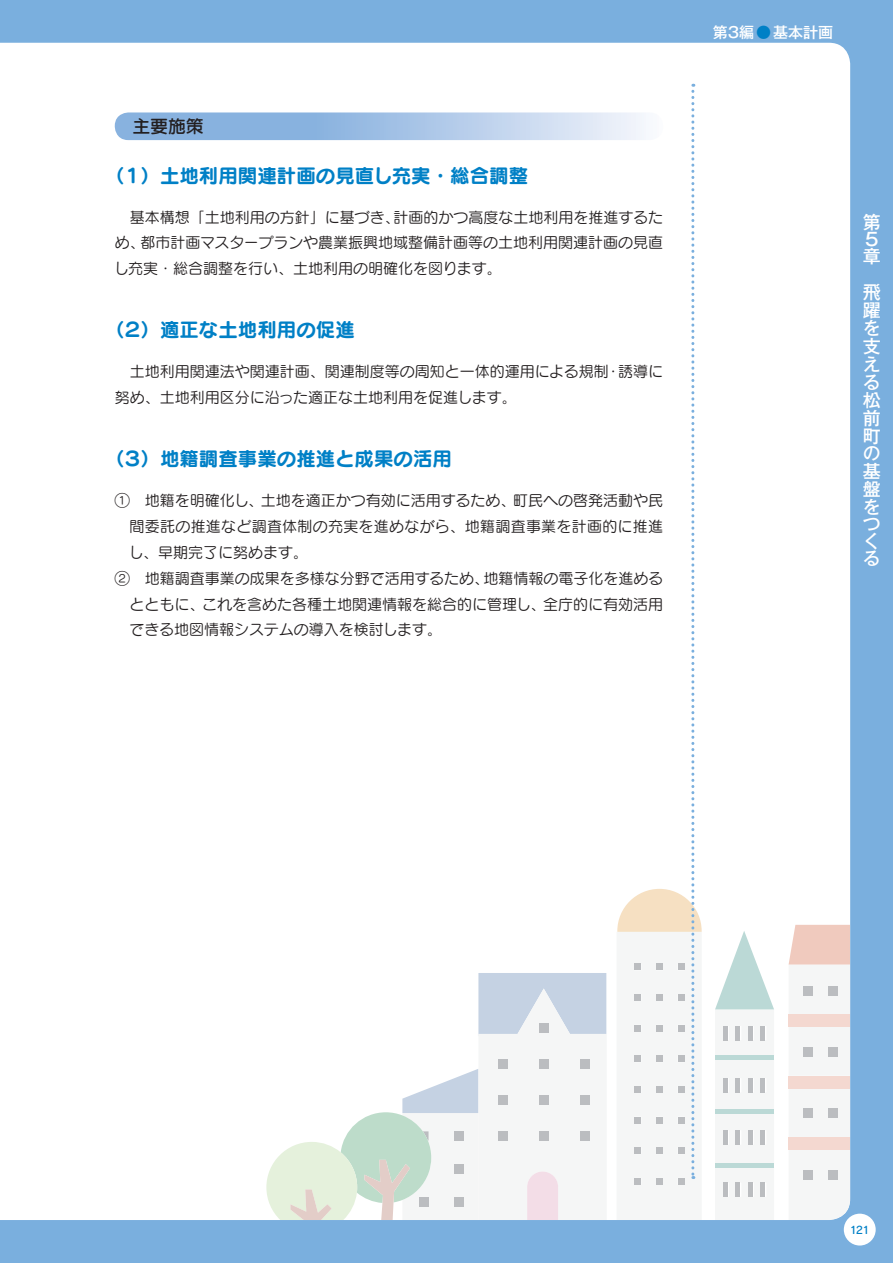
<style>
.page{position:relative;width:893px;height:1263px;background:#7aafde}
.page>*{position:absolute;margin:0;border:0;box-sizing:border-box;transform-origin:0 0}
.t1{font:19.5px "Seurat Pro B 90 msp RKSJ H";color:#0080c6}
.t2{font:18px/17.7px "Gothic MB101 Pr 5 Medium 90 msp RKSJ V";color:#fff}
.t3{font:18px "Seurat Pro DB 90 msp RKSJ H";color:#231f20}
.t4{font:15px/25.8px "Seurat Pro M 90 msp RKSJ H";color:#231f20;text-align:justify}
.t5{font:15px "Seurat Pro M 90 msp RKSJ H";letter-spacing:.02em;color:#231f20}
.t6{font:15px "Gothic MB101 Pr 5 Medium 90 msp RKSJ H";color:#fff}
.t7{font:10.5px "Rodin Pro DB 90 msp RKSJ H";color:#0080c6}
.s1{color:#0080c6}
</style>
<div class="page">
<div style="left:0;top:43px;width:850px;height:1177px;background:#fff"></div>
<div style="left:788px;top:1027px;width:62px;height:49px;background:#f5f6f6"></div>
<div style="left:788px;top:1088px;width:62px;height:49px;background:#f5f6f6"></div>
<div style="left:788px;top:1150px;width:62px;height:70px;background:#f5f6f6"></div>
<svg style="left:788px;top:925px;width:62px;height:89px;background:#f2e3dd"></svg>
<div style="left:803px;top:986px;width:9px;height:9px;background:#bbbdc0"></div>
<div style="left:828px;top:986px;width:9px;height:9px;background:#bbbdc0"></div>
<div style="left:788px;top:1014px;width:62px;height:13px;background:#f4d8d0"></div>
<div style="left:803px;top:1047px;width:9px;height:9px;background:#bbbdc0"></div>
<div style="left:828px;top:1047px;width:9px;height:9px;background:#bbbdc0"></div>
<div style="left:788px;top:1076px;width:62px;height:12px;background:#f4d8d0"></div>
<div style="left:803px;top:1109px;width:9px;height:9px;background:#bbbdc0"></div>
<div style="left:828px;top:1109px;width:9px;height:9px;background:#bbbdc0"></div>
<div style="left:788px;top:1137px;width:62px;height:13px;background:#f4d8d0"></div>
<div style="left:803px;top:1170px;width:9px;height:9px;background:#bbbdc0"></div>
<div style="left:828px;top:1170px;width:9px;height:9px;background:#bbbdc0"></div>
<svg style="left:715px;top:931px;width:59px;height:289px;background:#e9eeee"></svg>
<hr style="left:761px;top:1183px;width:4px;height:14px;background:#bbbdc0">
<hr style="left:715px;top:1055px;width:59px;height:4px;background:#bbd9d6">
<hr style="left:715px;top:1110px;width:59px;height:4px;background:#bbd9d6">
<hr style="left:715px;top:1164px;width:59px;height:4px;background:#bbd9d6">
<svg style="left:266px;top:973px;width:341px;height:247px;background:#edf1f0"></svg>
<div style="left:844px;top:1214px;width:32px;height:32px;background:#fff;border-radius:50%"></div>
<svg style="left:616px;top:84px;width:86px;height:1136px;background:#f9faf9"></svg>
<svg style="left:115px;top:112px;width:548px;height:28px"></svg>
<p class="t3" style="left:132px;top:119px;width:73px">主要施策</p>
<h1 class="t1" style="left:105px;top:168px;width:425px">（１）土地利用関連計画の見直し充実・総合調整</h1>
<p class="t4" style="left:114px;top:206px;width:551px">　基本構想「土地利用の方針」に基づき、計画的かつ高度な土地利用を推進するため、都市計画マスタープランや農業振興地域整備計画等の土地利用関連計画の見直し充実・総合調整を行い、土地利用の明確化を図ります。</p>
<h1 class="t1" style="left:105px;top:323px;width:251px">（２）適正な土地利用の促進</h1>
<p class="t4" style="left:115px;top:361px;width:550px">　土地利用関連法や関連計画、関連制度等の周知と一体的運用による規制・誘導に努め、土地利用区分に沿った適正な土地利用を促進します。</p>
<h1 class="t1" style="left:105px;top:452px;width:348px">（３）地籍調査事業の推進と成果の活用</h1>
<p class="t4" style="left:115px;top:490px;width:550px">①　地籍を明確化し、土地を適正かつ有効に活用するため、町民への啓発活動や民</p>
<p class="t5" style="left:130px;top:521px;width:535px">間委託の推進など調査体制の充実を進めながら、地籍調査事業を計画的に推進</p>
<p class="t4" style="left:129px;top:541px;width:181px">し、早期完了に努めます。</p>
<p class="t4" style="left:115px;top:567px;width:550px">②　地籍調査事業の成果を多様な分野で活用するため、地籍情報の電子化を進める</p>
<p class="t4" style="left:130px;top:593px;width:535px">とともに、これを含めた各種土地関連情報を総合的に管理し、全庁的に有効活用</p>
<p class="t4" style="left:130px;top:619px;width:314px">できる地図情報システムの導入を検討します。</p>
<p class="t6" style="left:713px;top:26px;width:122px">第3編<span class="s1">●</span>基本計画</p>
<p class="t2" style="left:863px;top:216px;width:19px;line-height:17.2px">第<br>５章</p>
<p class="t2" style="left:863px;top:286px;width:19px">飛躍を支える松前町の基盤をつくる</p>
<p class="t7" style="left:850px;top:1226px;width:22px">121</p>
</div>
